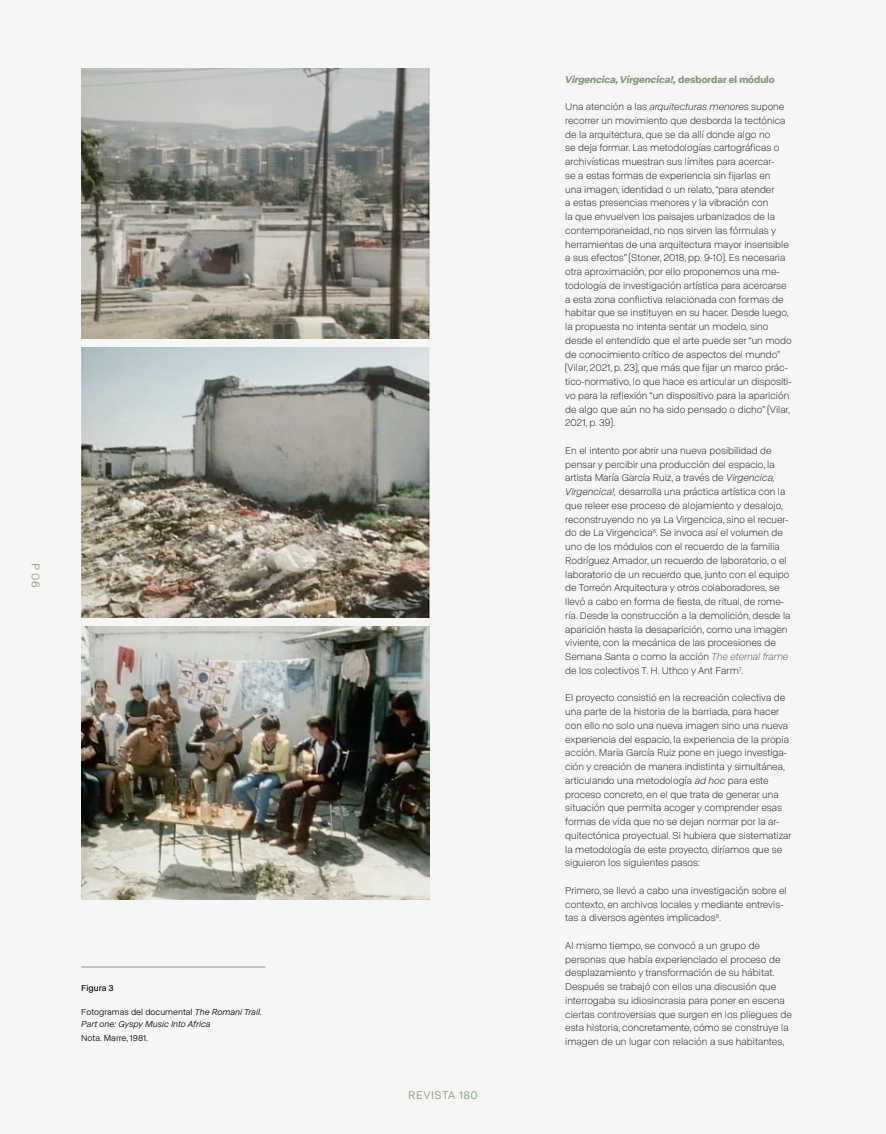
<style>
.page{position:relative;width:886px;height:1134px;background:#f6f7f5}
.page>*{position:absolute;margin:0;border:0;box-sizing:border-box;transform-origin:0 0}
.t1{font:11.25px "ABC Normal";letter-spacing:.05em;color:#81997a}
.t2{font:300 10px/13.8px "ABC Normal";color:#000}
.t3{font:italic 700 10px "ABC Normal";color:#81997a}
.t4{font:italic 8.75px/11.2px "ABC Normal";color:#000}
.t5{font:8.75px "ABC Normal";color:#000}
.t6{font:8.75px "ABC Normal";color:#000}
.s1{font-style:normal}
.s2{font-style:italic}
.s3{font-weight:100;font-style:italic}
</style>
<div class="page">
<img style="left:81px;top:69px;width:348px;height:269px">
<img style="left:81px;top:347px;width:348px;height:270px">
<img style="left:81px;top:626px;width:348px;height:274px">
<hr style="left:81px;top:967px;width:185px;height:1px;background:#81997a">
<p class="t1" style="left:43px;top:563px;width:26px;rotate:90deg">P 06</p>
<p class="t6" style="left:81px;top:982px;width:34px">Figura 3</p>
<p class="t4" style="left:81px;top:1006px;width:182px"><span class="s1">Fotogramas del documental</span> The Romani Trail.<br>Part one: Gyspy Music Into Africa</p>
<p class="t5" style="left:81px;top:1032px;width:68px">Nota. Marre, 1981.</p>
<p class="t1" style="left:408px;top:1088px;width:71px">REVISTA 180</p>
<p class="t3" style="left:565px;top:72px;width:211px">Virgencica, Virgencica!, <span class="s1">desbordar el módulo</span></p>
<p class="t2" style="left:565px;top:99px;width:228px">Una atención a las <span class="s2">arquitecturas menores</span> supone recorrer un movimiento que desborda la tectónica de la arquitectura, que se da allí donde algo no<br>se deja formar. Las metodologías cartográficas o archivísticas muestran sus límites para acercar-<br>se a estas formas de experiencia sin fijarlas en<br>una imagen, identidad o un relato, “para atender<br>a estas presencias menores y la vibración con<br>la que envuelven los paisajes urbanizados de la contemporaneidad, no nos sirven las fórmulas y herramientas de una arquitectura mayor insensible a sus efectos” (Stoner, 2018, pp. 9-10). Es necesaria otra aproximación, por ello proponemos una me&shy;todología de investigación artística para acercarse a esta zona conflictiva relacionada con formas de habitar que se instituyen en su hacer. Desde luego, la propuesta no intenta sentar un modelo, sino desde el entendido que el arte puede ser “un modo de conocimiento crítico de aspectos del mundo” (Vilar, 2021, p. 23), que más que fijar un marco prác&shy;tico-normativo, lo que hace es articular un dispositi&shy;vo para la reflexión “un dispositivo para la aparición de algo que aún no ha sido pensado o dicho” (Vilar, 2021, p. 39).</p>
<p class="t2" style="left:565px;top:443px;width:227px">En el intento por abrir una nueva posibilidad de pensar y percibir una producción del espacio, la artista María García Ruiz, a través de <span class="s2">Virgencica, Virgencica!,</span> desarrolla una práctica artística con la que releer ese proceso de alojamiento y desalojo, reconstruyendo no ya La Virgencica, sino el recuer&shy;do de La Virgencica<sup>6</sup>. Se invoca así el volumen de uno de los módulos con el recuerdo de la familia Rodríguez Amador, un recuerdo de laboratorio, o el laboratorio de un recuerdo que, junto con el equipo de Torreón Arquitectura y otros colaboradores, se llevó a cabo en forma de fiesta, de ritual, de rome&shy;ría. Desde la construcción a la demolición, desde la aparición hasta la desaparición, como una imagen viviente, con la mecánica de las procesiones de Semana Santa o como la acción <span class="s3">The eternal frame </span>de los colectivos T. H. Uthco y Ant Farm<sup>7</sup>.</p>
<p class="t2" style="left:565px;top:690px;width:228px">El proyecto consistió en la recreación colectiva de una parte de la historia de la barriada, para hacer con ello no solo una nueva imagen sino una nueva experiencia del espacio, la experiencia de la propia acción. María García Ruiz pone en juego investiga&shy;ción y creación de manera indistinta y simultánea, articulando una metodología <span class="s2">ad hoc</span> para este proceso concreto, en el que trata de generar una situación que permita acoger y comprender esas formas de vida que no se dejan normar por la ar&shy;quitectónica proyectual. Si hubiera que sistematizar la metodología de este proyecto, diríamos que se siguieron los siguientes pasos:</p>
<p class="t2" style="left:565px;top:883px;width:223px">Primero, se llevó a cabo una investigación sobre el contexto, en archivos locales y mediante entrevis&shy;tas a diversos agentes implicados<sup>8</sup>.</p>
<p class="t2" style="left:565px;top:938px;width:228px">Al mismo tiempo, se convocó a un grupo de personas que había experienciado el proceso de desplazamiento y transformación de su hábitat.<br>Después se trabajó con ellos una discusión que interrogaba su idiosincrasia para poner en escena ciertas controversias que surgen en los pliegues de esta historia, concretamente, cómo se construye la imagen de un lugar con relación a sus habitantes,</p>
</div>
